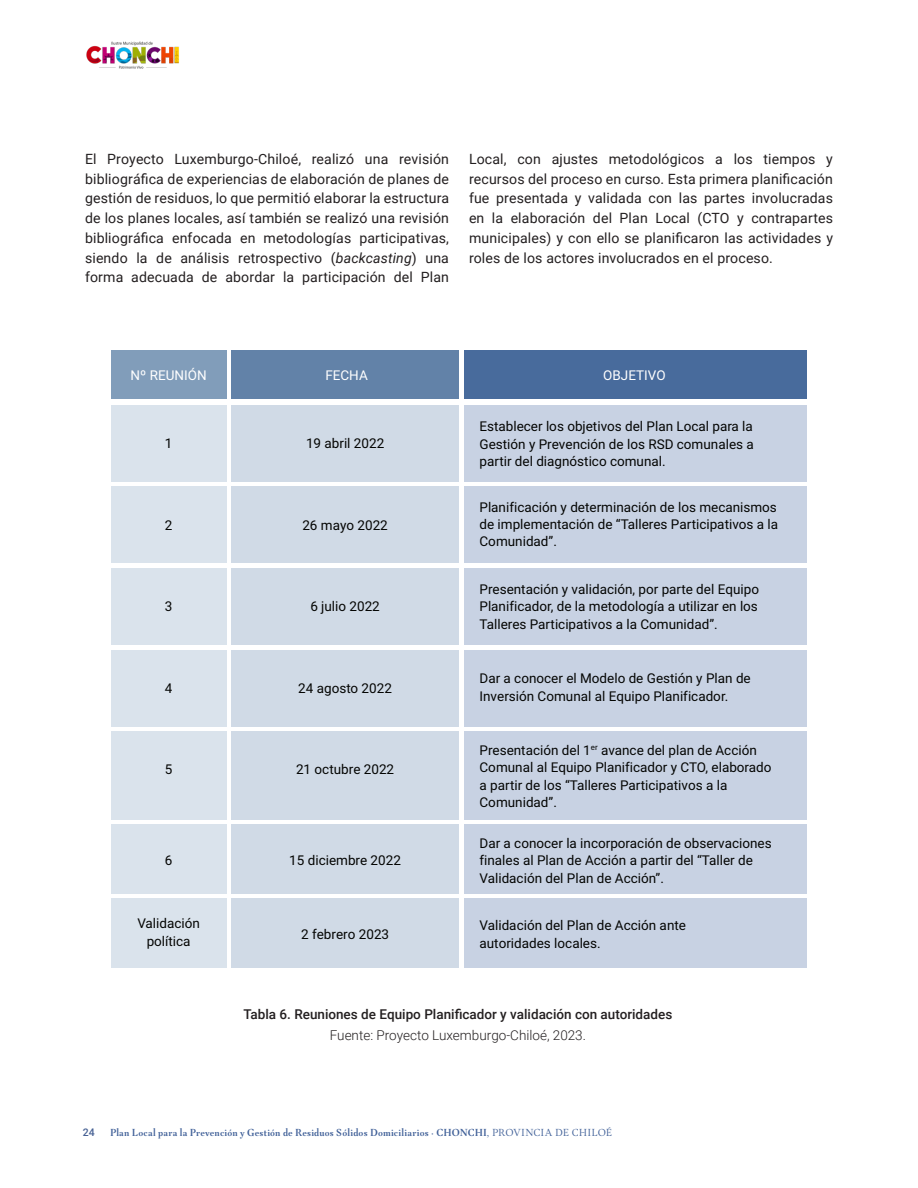
<style>
.page{position:relative;width:918px;height:1188px;background:#fff}
.page>*{position:absolute;margin:0;border:0;box-sizing:border-box;transform-origin:0 0}
.t1{font:14.1px/19.8px "Roboto";letter-spacing:.01em;color:#231f20;text-align:justify}
.t2{font:13.5px/17.5px "Roboto";color:#040503}
.t3{font:500 13.5px "Roboto";color:#231f20}
.t4{font:300 13.5px "Roboto";color:#231f20}
.t5{font:13.5px "Roboto";color:#fff}
.t6{font:700 10.5px "Tejuela";letter-spacing:.015em;color:#406098}
.t7{font:500 10.5px "Roboto";color:#476194}
.s1{font-style:italic}
.s2{font-weight:400}
</style>
<div class="page">
<img style="left:86px;top:41px;width:93px;height:28px">
<div style="left:464px;top:568px;width:343px;height:77px;background:#c8d2e3"></div>
<div style="left:232px;top:351px;width:227px;height:48px;background:#6282a8"></div>
<div style="left:111px;top:351px;width:115px;height:48px;background:#819dba"></div>
<div style="left:111px;top:405px;width:115px;height:77px;background:#dae3ec"></div>
<div style="left:232px;top:405px;width:227px;height:77px;background:#d0dae6"></div>
<div style="left:111px;top:486px;width:115px;height:77px;background:#dae3ec"></div>
<div style="left:232px;top:486px;width:227px;height:77px;background:#d0dae6"></div>
<div style="left:111px;top:568px;width:115px;height:77px;background:#dae3ec"></div>
<div style="left:232px;top:568px;width:227px;height:77px;background:#d0dae6"></div>
<div style="left:111px;top:650px;width:115px;height:76px;background:#dae3ec"></div>
<div style="left:232px;top:650px;width:227px;height:76px;background:#d0dae6"></div>
<div style="left:111px;top:731px;width:115px;height:89px;background:#dae3ec"></div>
<div style="left:232px;top:731px;width:227px;height:89px;background:#d0dae6"></div>
<div style="left:111px;top:825px;width:115px;height:69px;background:#dae3ec"></div>
<div style="left:232px;top:825px;width:227px;height:69px;background:#d0dae6"></div>
<div style="left:464px;top:351px;width:343px;height:48px;background:#486b9c"></div>
<div style="left:464px;top:405px;width:343px;height:77px;background:#c8d2e3"></div>
<div style="left:464px;top:486px;width:343px;height:77px;background:#c8d2e3"></div>
<div style="left:464px;top:650px;width:343px;height:76px;background:#c8d2e3"></div>
<div style="left:464px;top:731px;width:343px;height:89px;background:#c8d2e3"></div>
<div style="left:464px;top:825px;width:343px;height:69px;background:#c8d2e3"></div>
<div style="left:111px;top:898px;width:115px;height:69px;background:#dae3ec"></div>
<div style="left:232px;top:898px;width:227px;height:69px;background:#d0dae6"></div>
<div style="left:464px;top:898px;width:343px;height:69px;background:#c8d2e3"></div>
<p class="t1" style="left:85px;top:148px;width:366px">El Proyecto Luxemburgo-Chiloé, realizó una revisión bibliográfica de experiencias de elaboración de planes de gestión de residuos, lo que permitió elaborar la estructura de los planes locales, así también se realizó una revisión bibliográfica enfocada en metodologías participativas, siendo la de análisis retrospectivo (<span class="s1">backcasting</span>) una forma adecuada de abordar la participación del Plan</p>
<p class="t1" style="left:469px;top:148px;width:366px">Local, con ajustes metodológicos a los tiempos y recursos del proceso en curso. Esta primera planificación fue presentada y validada con las partes involucradas en la elaboración del Plan Local (CTO y contrapartes municipales) y con ello se planificaron las actividades y roles de los actores involucrados en el proceso.</p>
<p class="t5" style="left:131px;top:368px;width:78px">Nº REUNIÓN</p>
<p class="t5" style="left:325px;top:368px;width:44px">FECHA</p>
<p class="t2" style="left:165px;top:435px;width:9px">1</p>
<p class="t2" style="left:306px;top:435px;width:80px">19 abril 2022</p>
<p class="t2" style="left:165px;top:516px;width:9px">2</p>
<p class="t2" style="left:302px;top:516px;width:87px">26 mayo 2022</p>
<p class="t2" style="left:165px;top:598px;width:9px">3</p>
<p class="t2" style="left:310px;top:598px;width:71px">6 julio 2022</p>
<p class="t2" style="left:165px;top:679px;width:9px">4</p>
<p class="t2" style="left:298px;top:679px;width:95px">24 agosto 2022</p>
<p class="t2" style="left:165px;top:761px;width:9px">5</p>
<p class="t2" style="left:296px;top:761px;width:100px">21 octubre 2022</p>
<p class="t2" style="left:165px;top:852px;width:9px">6</p>
<p class="t2" style="left:289px;top:852px;width:113px">15 diciembre 2022</p>
<p class="t5" style="left:603px;top:368px;width:64px">OBJETIVO</p>
<p class="t2" style="left:480px;top:418px;width:276px;text-align:justify">Establecer los objetivos del Plan Local para la Gestión y Prevención de los RSD comunales a partir del diagnóstico comunal.</p>
<p class="t2" style="left:480px;top:498px;width:300px;text-align:justify">Planificación y determinación de los mecanismos de implementación de “Talleres Participativos a la Comunidad”.</p>
<p class="t2" style="left:480px;top:580px;width:281px;text-align:justify">Presentación y validación, por parte del Equipo Planificador, de la metodología a utilizar en los Talleres Participativos a la Comunidad”.</p>
<p class="t2" style="left:480px;top:670px;width:273px">Dar a conocer el Modelo de Gestión y Plan de<br>Inversión Comunal al Equipo Planificador.</p>
<p class="t2" style="left:480px;top:741px;width:294px">Presentación del 1<sup>er</sup> avance del plan de Acción Comunal al Equipo Planificador y CTO, elaborado a partir de los “Talleres Participativos a la Comunidad”.</p>
<p class="t2" style="left:480px;top:834px;width:294px">Dar a conocer la incorporación de observaciones finales al Plan de Acción a partir del “Taller de<br>Validación del Plan de Acción”.</p>
<p class="t2" style="left:137px;top:915px;width:64px;text-align:center">Validación política</p>
<p class="t2" style="left:301px;top:925px;width:90px">2 febrero 2023</p>
<p class="t2" style="left:480px;top:917px;width:208px">Validación del Plan de Acción ante autoridades locales.</p>
<p class="t3" style="left:243px;top:1005px;width:430px">Tabla 6. Reuniones de Equipo Planificador y validación con autoridades</p>
<p class="t4" style="left:330px;top:1026px;width:258px">Fuente: Proyecto Luxemburgo-Chiloé, 2023.</p>
<p class="t7" style="left:83px;top:1125px;width:13px">24</p>
<p class="t6" style="left:110px;top:1126px;width:504px">Plan Local para la Prevención y Gestión de Residuos Sólidos Domiciliarios · CHONCHI<span class="s2">, PROVINCIA DE CHILOÉ</span></p>
</div>
